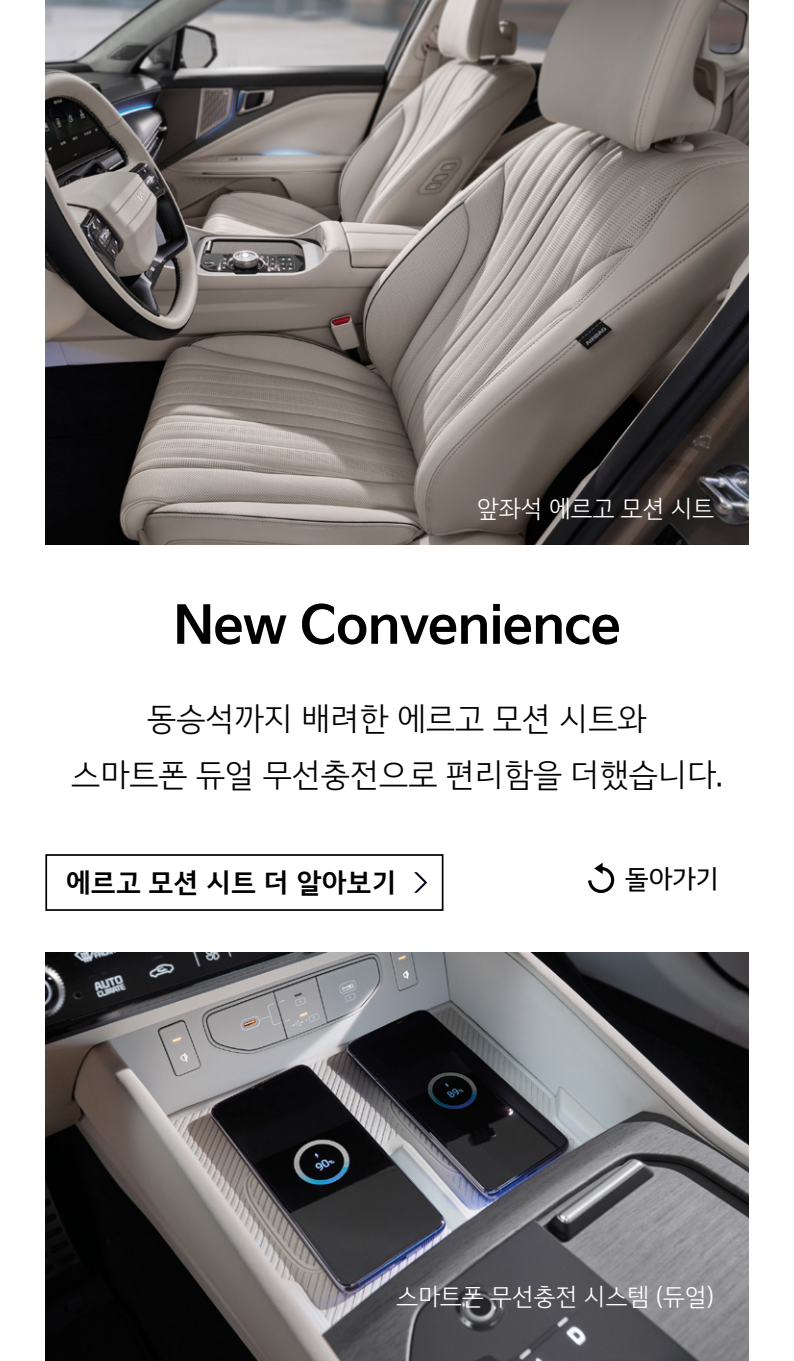
<style>
.page{position:relative;width:794px;height:1361px;background:#fff}
.page>*{position:absolute;margin:0;border:0;box-sizing:border-box;transform-origin:0 0}
.t1{font:52px "Kia Signature OTF Bold";letter-spacing:-.02em;color:#000}
.t2{font:32px/56px "Kia Signature OTF Light";letter-spacing:-.02em;color:#000;text-align:center}
.t3{font:26.8px "Kia Signature OTF Bold";color:#000}
.t4{font:26px "Kia Signature OTF Regular";color:#000}
.t5{font:24px "Kia Signature OTF Light";letter-spacing:-.02em;color:#fff}
</style>
<div class="page">
<img style="left:45px;top:0;width:703px;height:544px">
<img style="left:45px;top:952px;width:703px;height:409px">
<svg style="left:588px;top:862px;width:27px;height:31px"></svg>
<svg style="left:414px;top:872px;width:13px;height:21px"></svg>
<div style="left:45px;top:854px;width:398px;height:57px;border:2px solid #000"></div>
<p class="t5" style="left:477px;top:491px;width:239px">앞좌석 에르고 모션 시트</p>
<h1 class="t1" style="left:173px;top:585px;width:449px">New Convenience</h1>
<p class="t2" style="left:71px;top:689px;width:653px">동승석까지 배려한 에르고 모션 시트와<br>스마트폰 듀얼 무선충전으로 편리함을 더했습니다.</p>
<p class="t3" style="left:66px;top:862px;width:332px">에르고 모션 시트 더 알아보기</p>
<p class="t4" style="left:625px;top:860px;width:96px">돌아가기</p>
<p class="t5" style="left:396px;top:1279px;width:320px">스마트폰 무선충전 시스템 (듀얼)</p>
</div>
